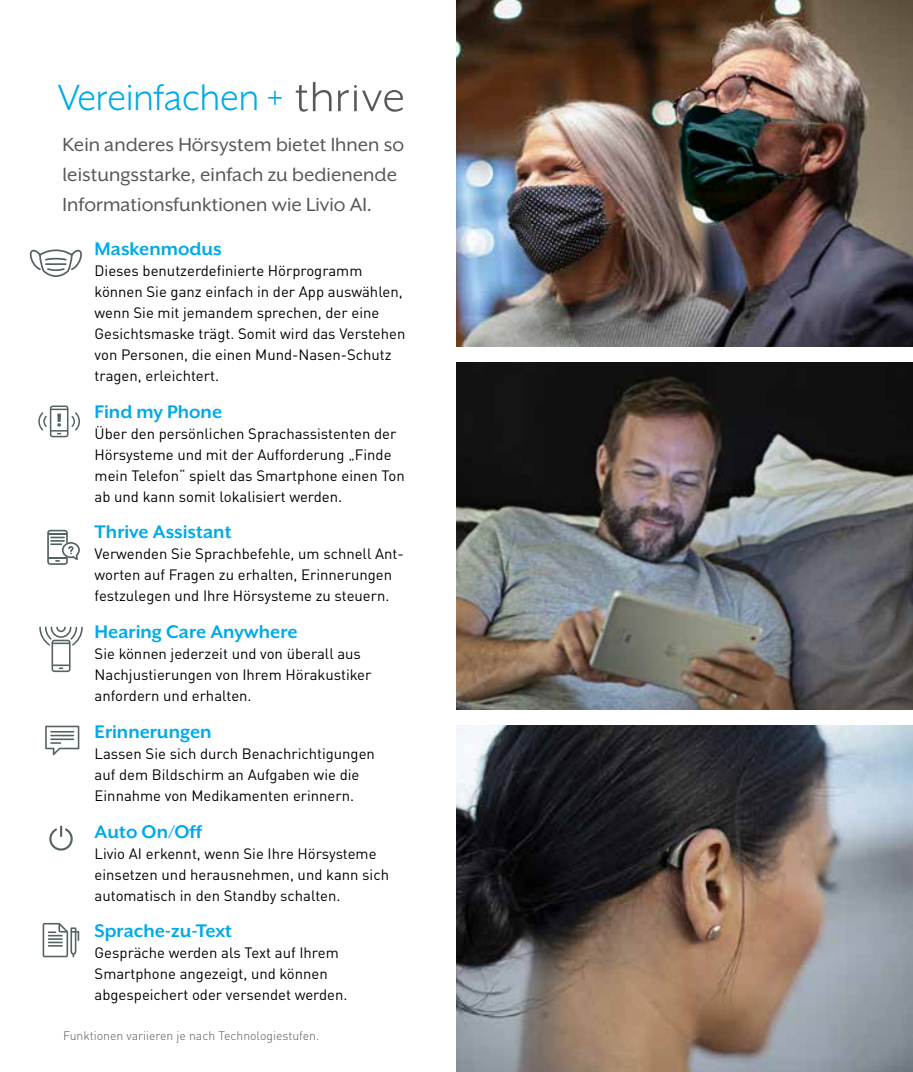
<style>
.page{position:relative;width:913px;height:1072px;background:#fff}
.page>*{position:absolute;margin:0;border:0;box-sizing:border-box;transform-origin:0 0}
.t1{font:42px "Mr Eaves XL San OT";color:#00aae7;scale:.96 1}
.t2{font:21.88px/29.8px "Mr Eaves XL San OT";color:#58585b}
.t3{font:700 21px "Mr Eaves XL San OT";color:#00aae7}
.t4{font:14.88px/21px "DINOT";color:#000}
.t5{font:300 12.25px "DINOT";color:#58585b}
.s1{font-size:15.75px}
</style>
<div class="page">
<img style="left:456px;top:362px;width:457px;height:348px">
<img style="left:456px;top:725px;width:457px;height:346px">
<svg style="left:43px;top:922px;width:36px;height:35px"></svg>
<svg style="left:39px;top:626px;width:44px;height:46px"></svg>
<svg style="left:45px;top:725px;width:34px;height:30px"></svg>
<svg style="left:49px;top:825px;width:23px;height:25px"></svg>
<svg style="left:296px;top:82px;width:35px;height:30px"></svg>
<svg style="left:338px;top:85px;width:65px;height:27px"></svg>
<img style="left:456px;top:0;width:457px;height:347px">
<svg style="left:38px;top:405px;width:42px;height:32px"></svg>
<svg style="left:29px;top:249px;width:53px;height:28px"></svg>
<svg style="left:47px;top:530px;width:33px;height:35px"></svg>
<h1 class="t1" style="left:57px;top:76px;width:237px">Vereinfachen +</h1>
<h2 class="t2" style="left:63px;top:130px;width:343px">Kein anderes Hörsystem bietet Ihnen so leistungsstarke, einfach zu bedienende<br>Informationsfunktionen wie Livio AI.</h2>
<h3 class="t3" style="left:95px;top:237px;width:129px">Maskenmodus</h3>
<p class="t4" style="left:95px;top:260px;width:312px">Dieses benutzerdefinierte Hörprogramm können Sie ganz einfach in der App auswählen, wenn Sie mit jemandem sprechen, der eine Gesichtsmaske trägt. Somit wird das Verstehen von Personen, die einen Mund-Nasen-Schutz tragen, erleichtert.</p>
<h3 class="t3" style="left:95px;top:400px;width:129px">Find my Phone</h3>
<p class="t4" style="left:95px;top:422px;width:312px">Über den persönlichen Sprachassistenten der Hörsysteme und mit der Aufforderung „Finde mein Telefon“ spielt das Smartphone einen Ton ab und kann somit lokalisiert werden<span class="s1">.</span></p>
<h3 class="t3" style="left:95px;top:520px;width:139px">Thrive Assistant</h3>
<p class="t4" style="left:95px;top:543px;width:308px">Verwenden Sie Sprachbefehle, um schnell Ant&shy;worten auf Fragen zu erhalten, Erinnerungen festzulegen und Ihre Hörsysteme zu steuern.</p>
<h3 class="t3" style="left:95px;top:620px;width:205px">Hearing Care Anywhere</h3>
<p class="t4" style="left:95px;top:643px;width:278px">Sie können jederzeit und von überall aus<br>Nachjustierungen von Ihrem Hörakustiker anfordern und erhalten.</p>
<h3 class="t3" style="left:95px;top:719px;width:118px">Erinnerungen</h3>
<p class="t4" style="left:95px;top:742px;width:282px">Lassen Sie sich durch Benachrichtigungen auf dem Bildschirm an Aufgaben wie die<br>Einnahme von Medikamenten erinnern.</p>
<h3 class="t3" style="left:95px;top:819px;width:109px">Auto On/Off</h3>
<p class="t4" style="left:95px;top:842px;width:296px">Livio AI erkennt, wenn Sie Ihre Hörsysteme einsetzen und herausnehmen, und kann sich automatisch in den Standby schalten.</p>
<h3 class="t3" style="left:95px;top:919px;width:139px">Sprache-zu-Text</h3>
<p class="t4" style="left:95px;top:942px;width:254px">Gespräche werden als Text auf Ihrem<br>Smartphone angezeigt, und können abgespeichert oder versendet werden.</p>
<p class="t5" style="left:63px;top:1028px;width:258px">Funktionen variieren je nach Technologiestufen.</p>
</div>
